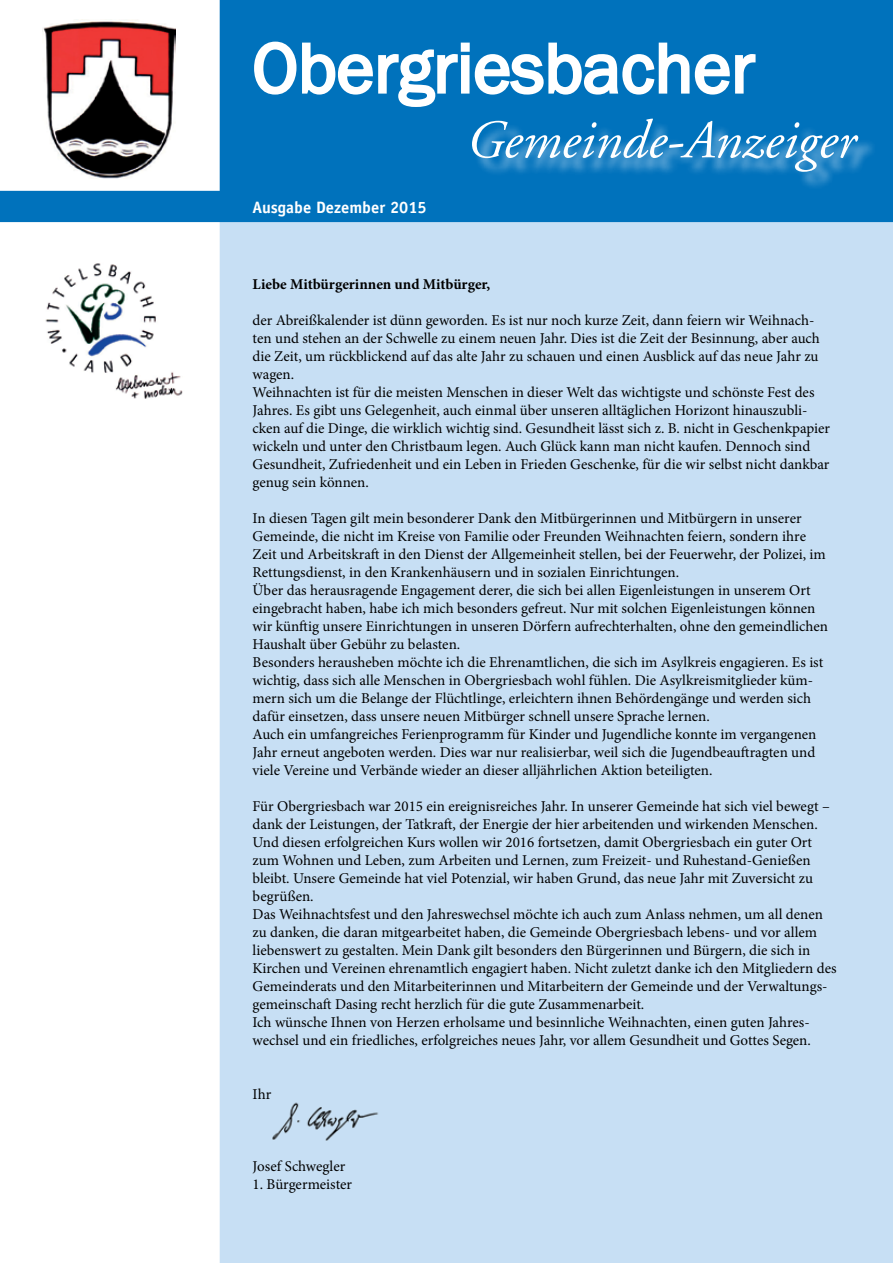
<style>
.page{position:relative;width:893px;height:1263px;background:#fff}
.page>*{position:absolute;margin:0;border:0;box-sizing:border-box;transform-origin:0 0}
.t1{font:72px "Franklin Gothic";color:#fff}
.t2{font:700 16.5px "Officina Sans";color:#fff}
.t3{font:15px/18px "Minion Pro";color:#000}
.t4{font:700 15px "Minion Pro";color:#000}
</style>
<div class="page">
<div style="left:220px;top:222px;width:673px;height:1041px;background:#c7dff4"></div>
<div style="left:220px;top:0;width:673px;height:191px;background:#0072bc"></div>
<div style="left:0;top:191px;width:893px;height:31px;background:#0072bc"></div>
<div style="left:475px;top:121px;width:402px;height:69px;background:#c7dff4;opacity:.75"></div>
<svg style="left:472px;top:119px;width:386px;height:53px;background:#3a92cb"></svg>
<svg style="left:253px;top:40px;width:504px;height:69px"></svg>
<img style="left:270px;top:1095px;width:119px;height:46px">
<img style="left:43px;top:19px;width:133px;height:160px">
<img style="left:45px;top:263px;width:138px;height:136px">
<h1 class="t1" style="left:253px;top:23px;width:504px">Obergriesbacher</h1>
<p class="t2" style="left:253px;top:197px;width:176px">Ausgabe Dezember 2015</p>
<p class="t4" style="left:253px;top:274px;width:239px">Liebe Mitbürgerinnen und Mitbürger,</p>
<p class="t3" style="left:253px;top:311px;width:579px">der Abreißkalender ist dünn geworden. Es ist nur noch kurze Zeit, dann feiern wir Weihnach&shy;ten und stehen an der Schwelle zu einem neuen Jahr. Dies ist die Zeit der Besinnung, aber auch die Zeit, um rückblickend auf das alte Jahr zu schauen und einen Ausblick auf das neue Jahr zu wagen.<br>Weihnachten ist für die meisten Menschen in dieser Welt das wichtigste und schönste Fest des Jahres. Es gibt uns Gelegenheit, auch einmal über unseren alltäglichen Horizont hinauszubli&shy;cken auf die Dinge, die wirklich wichtig sind. Gesundheit lässt sich z. B. nicht in Geschenkpapier wickeln und unter den Christbaum legen. Auch Glück kann man nicht kaufen. Dennoch sind Gesundheit, Zufriedenheit und ein Leben in Frieden Geschenke, für die wir selbst nicht dankbar genug sein können.</p>
<p class="t3" style="left:253px;top:509px;width:577px">In diesen Tagen gilt mein besonderer Dank den Mitbürgerinnen und Mitbürgern in unserer Gemeinde, die nicht im Kreise von Familie oder Freunden Weihnachten feiern, sondern ihre Zeit und Arbeitskraft in den Dienst der Allgemeinheit stellen, bei der Feuerwehr, der Polizei, im Rettungsdienst, in den Krankenhäusern und in sozialen Einrichtungen.<br>Über das herausragende Engagement derer, die sich bei allen Eigenleistungen in unserem Ort eingebracht haben, habe ich mich besonders gefreut. Nur mit solchen Eigenleistungen können wir künftig unsere Einrichtungen in unseren Dörfern aufrechterhalten, ohne den gemeindlichen Haushalt über Gebühr zu belasten.<br>Besonders herausheben möchte ich die Ehrenamtlichen, die sich im Asylkreis engagieren. Es ist wichtig, dass sich alle Menschen in Obergriesbach wohl fühlen. Die Asylkreismitglieder küm&shy;mern sich um die Belange der Flüchtlinge, erleichtern ihnen Behördengänge und werden sich dafür einsetzen, dass unsere neuen Mitbürger schnell unsere Sprache lernen.<br>Auch ein umfangreiches Ferienprogramm für Kinder und Jugendliche konnte im vergangenen Jahr erneut angeboten werden. Dies war nur realisierbar, weil sich die Jugendbeauftragten und viele Vereine und Verbände wieder an dieser alljährlichen Aktion beteiligten.</p>
<p class="t3" style="left:253px;top:797px;width:585px">Für Obergriesbach war 2015 ein ereignisreiches Jahr. In unserer Gemeinde hat sich viel bewegt – dank der Leistungen, der Tatkraft, der Energie der hier arbeitenden und wirkenden Menschen.<br>Und diesen erfolgreichen Kurs wollen wir 2016 fortsetzen, damit Obergriesbach ein guter Ort zum Wohnen und Leben, zum Arbeiten und Lernen, zum Freizeit- und Ruhestand-Genießen bleibt. Unsere Gemeinde hat viel Potenzial, wir haben Grund, das neue Jahr mit Zuversicht zu begrüßen.<br>Das Weihnachtsfest und den Jahreswechsel möchte ich auch zum Anlass nehmen, um all denen zu danken, die daran mitgearbeitet haben, die Gemeinde Obergriesbach lebens- und vor allem liebenswert zu gestalten. Mein Dank gilt besonders den Bürgerinnen und Bürgern, die sich in Kirchen und Vereinen ehrenamtlich engagiert haben. Nicht zuletzt danke ich den Mitgliedern des Gemeinderats und den Mitarbeiterinnen und Mitarbeitern der Gemeinde und der Verwaltungs&shy;gemeinschaft Dasing recht herzlich für die gute Zusammenarbeit.<br>Ich wünsche Ihnen von Herzen erholsame und besinnliche Weihnachten, einen guten Jahres&shy;wechsel und ein friedliches, erfolgreiches neues Jahr, vor allem Gesundheit und Gottes Segen.</p>
<p class="t3" style="left:253px;top:1085px;width:20px">Ihr</p>
<p class="t3" style="left:253px;top:1157px;width:94px">Josef Schwegler</p>
<p class="t3" style="left:253px;top:1175px;width:101px">1. Bürgermeister</p>
</div>
